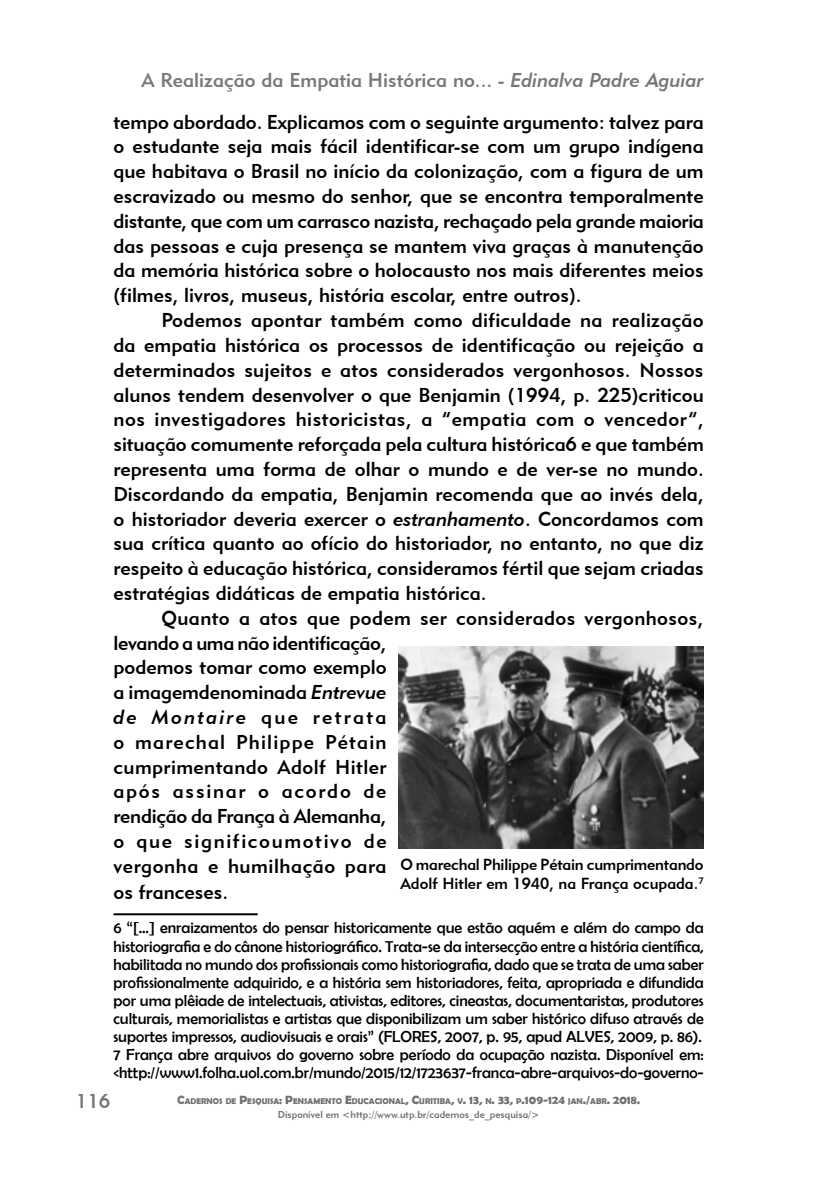
<style>
.page{position:relative;width:840px;height:1191px;background:#fff}
.page>*{position:absolute;margin:0;border:0;box-sizing:border-box;transform-origin:0 0}
.t1{font:20px/24.8px "Geometric 415 BT Medium A";color:#000;text-align:justify}
.t2{font:20px "Geometric 415 BT Medium A";color:#77787b}
.t3{font:20px "Geometric 415 BT Medium Italic A";letter-spacing:.11em;color:#000}
.t4{font:16px/18px "Berlin Sans FB";color:#000;text-align:justify}
.t5{font:16px/19.2px "Geometric 415 BT Medium A";letter-spacing:-.015em;color:#000}
.t6{font:10px "Geometric 415 BT Medium A";color:#6d6f71}
.t7{font:700 8.4px "Berlin Sans FB Demi";color:#6d6f71}
.s1{font-family:"Geometric 415 BT Medium Italic A"}
.s2{font-family:"Geometric 415 BT Medium A"}
.s3{font-size:12px;color:#77787b}
.s4{font-size:12px}
</style>
<div class="page">
<hr style="left:113px;top:913px;width:144px;height:2px;background:#000">
<img style="left:398px;top:646px;width:305px;height:202px">
<p class="t2" style="left:141px;top:68px;width:563px">A Realização da Empatia Histórica no... - <span class="s1">Edinalva Padre Aguiar</span></p>
<p class="t1" style="left:113px;top:109px;width:591px">tempo abordado. Explicamos com o seguinte argumento: talvez para o estudante seja mais fácil identificar-se com um grupo indígena que habitava o Brasil no início da colonização, com a figura de um escravizado ou mesmo do senhor, que se encontra temporalmente distante, que com um carrasco nazista, rechaçado pela grande maioria das pessoas e cuja presença se mantem viva graças à manutenção da memória histórica sobre o holocausto nos mais diferentes meios (filmes, livros, museus, história escolar, entre outros).</p>
<p class="t1" style="left:113px;top:307px;width:591px;text-indent:48px">Podemos apontar também como dificuldade na realização da empatia histórica os processos de identificação ou rejeição a determinados sujeitos e atos considerados vergonhosos. Nossos alunos tendem desenvolver o que Benjamin (1994, p. 225)criticou nos investigadores historicistas, a “empatia com o vencedor”, situação comumente reforçada pela cultura histórica6 e que também representa uma forma de olhar o mundo e de ver-se no mundo.<br>Discordando da empatia, Benjamin recomenda que ao invés dela, o historiador deveria exercer o <span class="s1">estranhamento</span>. Concordamos com sua crítica quanto ao ofício do historiador, no entanto, no que diz respeito à educação histórica, consideramos fértil que sejam criadas estratégias didáticas de empatia histórica.</p>
<p class="t1" style="left:113px;top:605px;width:591px;text-align:left;text-indent:48px">Quanto a atos que podem ser considerados vergonhosos, levando a uma não identificação,<br>podemos tomar como exemplo<br>a imagemdenominada <span class="s1">Entrevue</span></p>
<p class="t3" style="left:113px;top:705px;width:274px">de Montaire <span class="s2">que retrata</span></p>
<p class="t1" style="left:113px;top:729px;width:274px">o marechal Philippe Pétain cumprimentando Adolf Hitler após assinar o acordo de rendição da França à Alemanha, o que significoumotivo de vergonha e humilhação para os franceses.<sup>7</sup></p>
<p class="t4" style="left:113px;top:919px;width:591px">6 “[...] enraizamentos do pensar historicamente que estão aquém e além do campo da historiografia e do cânone historiográfico. Trata-se da intersecção entre a história científica, habilitada no mundo dos profissionais como historiografia, dado que se trata de uma saber profissionalmente adquirido, e a história sem historiadores, feita, apropriada e difundida por uma plêiade de intelectuais, ativistas, editores, cineastas, documentaristas, produtores culturais, memorialistas e artistas que disponibilizam um saber histórico difuso através de suportes impressos, audiovisuais e orais” (FLORES, 2007, p. 95, apud ALVES, 2009, p. 86).<br>7 França abre arquivos do governo sobre período da ocupação nazista. Disponível em: &lt;http://www1.folha.uol.com.br/mundo/2015/12/1723637-franca-abre-arquivos-do-governo-</p>
<p class="t5" style="left:400px;top:855px;width:304px">O marechal Philippe Pétain cumprimentando<br>Adolf Hitler em 1940, na França ocupada.<sup>7</sup></p>
<p class="t2" style="left:76px;top:1088px;width:36px">116</p>
<p class="t7" style="left:177px;top:1096px;width:464px"><span class="s3">C</span>ADERNOS DE <span class="s4">P</span>ESQUISA<span class="s4">: P</span>ENSAMENTO <span class="s4">E</span>DUCACIONAL<span class="s4">, C</span>URITIBA<span class="s4">,</span> V<span class="s4">. 13,</span> N<span class="s4">. 33,</span> P<span class="s4">.109-124</span> JAN<span class="s4">./</span>ABR<span class="s4">. 2018.</span></p>
<p class="t6" style="left:277px;top:1108px;width:263px">Disponível em &lt;http://www.utp.br/cadernos_de_pesquisa/&gt;</p>
</div>
